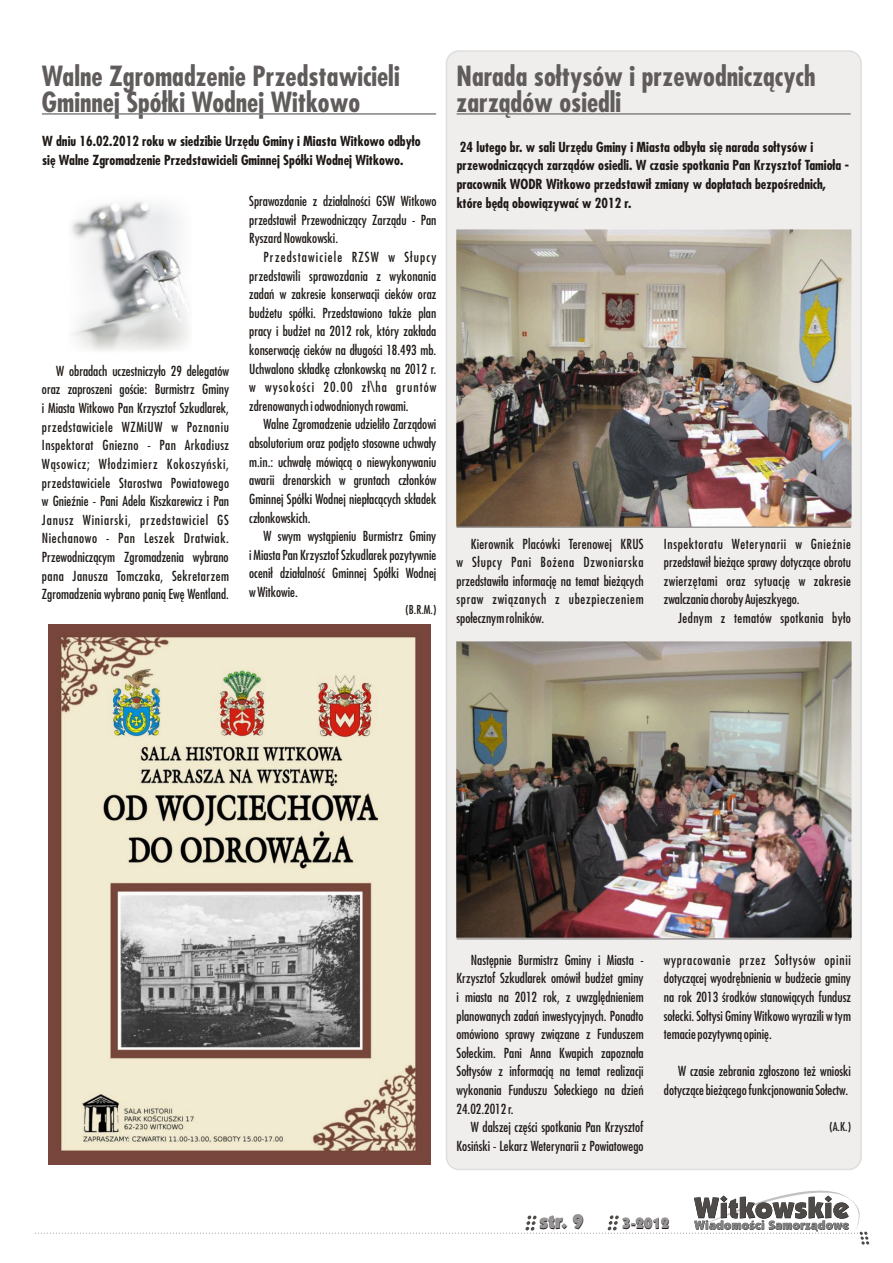
<style>
.page{position:relative;width:893px;height:1263px;background:#fff}
.page>*{position:absolute;margin:0;border:0;box-sizing:border-box;transform-origin:0 0}
.t1{font:700 27px/25.8px "Fujiyama";color:#615c5c}
.t2{font:900 19.5px "Kabel IT Cby BT";color:#1f1a17}
.t3{font:900 15px "Kabel IT Cby BT";color:#1f1a17}
.t4{font:13.5px/18.6px "Fujiyama";color:#1f1a17;text-align:justify}
.t5{font:700 13.5px/18.9px "Fujiyama";color:#1f1a17}
.t6{font:13.5px "Fujiyama";letter-spacing:.025em;color:#1f1a17}
.t7{font:12px "Fujiyama";color:#1f1a17}
</style>
<div class="page">
<svg style="left:34px;top:1190px;width:835px;height:54px"></svg>
<div style="left:446px;top:50px;width:416px;height:1120px;background:#f0eded;border:2px solid #dedede;border-radius:12px"></div>
<hr style="left:457px;top:113px;width:394px;height:2px;background:#828282">
<img style="left:456px;top:642px;width:395px;height:296px">
<img style="left:456px;top:230px;width:395px;height:296px">
<hr style="left:457px;top:527px;width:394px;height:1px;background:#737070">
<hr style="left:457px;top:938px;width:394px;height:1px;background:#737070">
<hr style="left:42px;top:113px;width:394px;height:2px;background:#828282">
<img style="left:71px;top:201px;width:118px;height:150px">
<img style="left:48px;top:624px;width:382px;height:540px">
<h1 class="t1" style="left:42px;top:67px;width:359px">Walne Zgromadzenie Przedstawicieli<br>Gminnej Spółki Wodnej Witkowo</h1>
<p class="t5" style="left:42px;top:133px;width:380px">W dniu 16.02.2012 roku w siedzibie Urzędu Gminy i Miasta Witkowo odbyło się Walne Zgromadzenie Przedstawicieli Gminnej Spółki Wodnej Witkowo.</p>
<p class="t4" style="left:42px;top:363px;width:189px;text-indent:14px">W obradach uczestniczyło 29 delegatów oraz zaproszeni goście: Burmistrz Gminy i Miasta Witkowo Pan Krzysztof Szkudlarek, przedstawiciele WZMiUW w Poznaniu Inspektorat Gniezno - Pan Arkadiusz Wąsowicz; Włodzimierz Kokoszyński, przedstawiciele Starostwa Powiatowego w Gnieźnie - Pani Adela Kiszkarewicz i Pan Janusz Winiarski, przedstawiciel GS Niechanowo - Pan Leszek Dratwiak.<br>Przewodniczącym Zgromadzenia wybrano pana Janusza Tomczaka, Sekretarzem Zgromadzenia wybrano panią Ewę Wentland.</p>
<p class="t4" style="left:249px;top:193px;width:189px">Sprawozdanie z działalności GSW Witkowo przedstawił Przewodniczący Zarządu - Pan Ryszard Nowakowski.</p>
<p class="t4" style="left:249px;top:249px;width:189px;text-indent:14px">Przedstawiciele RZSW w Słupcy przedstawili sprawozdania z wykonania zadań w zakresie konserwacji cieków oraz budżetu spółki. Przedstawiono także plan pracy i budżet na 2012 rok, który zakłada konserwację cieków na długości 18.493 mb.<br>Uchwalono składkę członkowską na 2012 r. w wysokości 20.00 zł\ha gruntów zdrenowanych i odwodnionych rowami.</p>
<p class="t4" style="left:249px;top:416px;width:189px;text-indent:14px">Walne Zgromadzenie udzieliło Zarządowi absolutorium oraz podjęto stosowne uchwały m.in.: uchwałę mówiącą o niewykonywaniu awarii drenarskich w gruntach członków Gminnej Spółki Wodnej niepłacących składek członkowskich.</p>
<p class="t4" style="left:249px;top:528px;width:189px;text-indent:14px">W swym wystąpieniu Burmistrz Gminy i Miasta Pan Krzysztof Szkudlarek pozytywnie ocenił działalność Gminnej Spółki Wodnej wWitkowie.</p>
<p class="t7" style="left:406px;top:604px;width:32px">(B.R.M.)</p>
<h1 class="t1" style="left:457px;top:67px;width:360px">Narada sołtysów i przewodniczących zarządów osiedli</h1>
<p class="t5" style="left:457px;top:139px;width:394px">24 lutego br. w sali Urzędu Gminy i Miasta odbyła się narada sołtysów i przewodniczących zarządów osiedli. W czasie spotkania Pan Krzysztof Tamioła - pracownik WODR Witkowo przedstawił zmiany w dopłatach bezpośrednich, które będą obowiązywać w 2012 r.</p>
<p class="t4" style="left:457px;top:535px;width:189px;text-indent:14px">Kierownik Placówki Terenowej KRUS w Słupcy Pani Bożena Dzwoniarska przedstawiła informację na temat bieżących spraw związanych z ubezpieczeniem społecznym rolników.</p>
<p class="t4" style="left:664px;top:535px;width:189px">Inspektoratu Weterynarii w Gnieźnie przedstawił bieżące sprawy dotyczące obrotu zwierzętami oraz sytuację w zakresie zwalczania choroby Aujeszkyego.</p>
<p class="t6" style="left:678px;top:612px;width:174px">Jednym z tematów spotkania było</p>
<p class="t4" style="left:457px;top:951px;width:189px;text-indent:14px">Następnie Burmistrz Gminy i Miasta - Krzysztof Szkudlarek omówił budżet gminy i miasta na 2012 rok, z uwzględnieniem planowanych zadań inwestycyjnych. Ponadto omówiono sprawy związane z Funduszem Sołeckim. Pani Anna Kwapich zapoznała Sołtysów z informacją na temat realizacji wykonania Funduszu Sołeckiego na dzień 24.02.2012 r.</p>
<p class="t4" style="left:457px;top:1119px;width:189px;text-align:right">W dalszej części spotkania Pan Krzysztof<br>Kosiński - Lekarz Weterynarii z Powiatowego</p>
<p class="t4" style="left:664px;top:951px;width:189px">wypracowanie przez Sołtysów opinii dotyczącej wyodrębnienia w budżecie gminy na rok 2013 środków stanowiących fundusz sołecki. Sołtysi Gminy Witkowo wyrazili w tym temacie pozytywną opinię.</p>
<p class="t4" style="left:664px;top:1063px;width:189px;text-align:right">W czasie zebrania zgłoszono też wnioski dotyczące bieżącego funkcjonowania Sołectw.</p>
<p class="t7" style="left:829px;top:1121px;width:23px">(A.K.)</p>
<h2 class="t2" style="left:540px;top:1214px;width:46px">str. 9</h2>
<p class="t3" style="left:622px;top:1218px;width:49px">3-2012</p>
</div>
